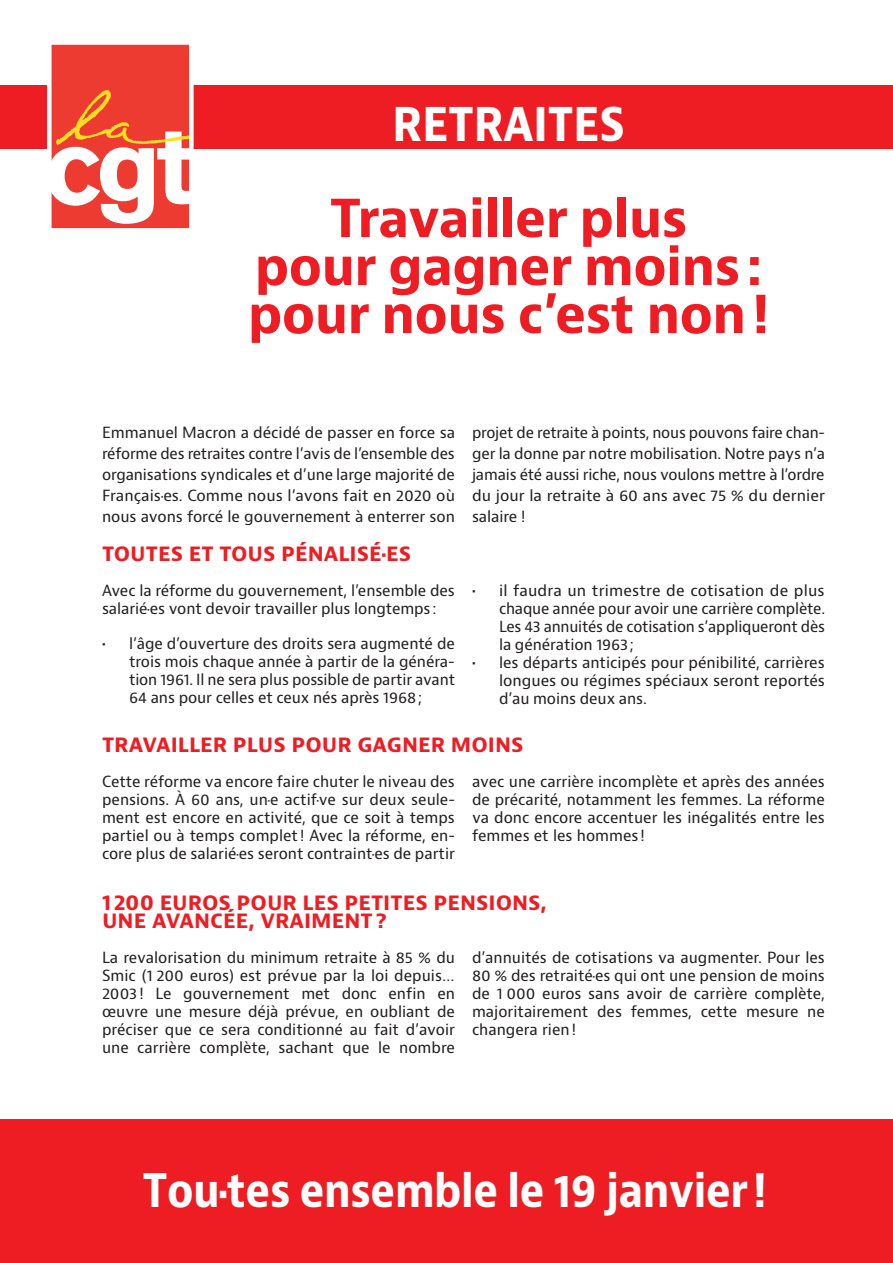
<style>
.page{position:relative;width:893px;height:1263px;background:#fff}
.page>*{position:absolute;margin:0;border:0;box-sizing:border-box;transform-origin:0 0}
.t1{font:700 51px/48px "Bernino Sans";letter-spacing:-.01em;color:#ee1d23;text-align:center}
.t2{font:700 49.5px "Bernino Sans";letter-spacing:-.01em;color:#fff;scale:.89 1}
.t3{font:700 45px "Bernino Sans";letter-spacing:-.01em;color:#fff;scale:.89 1}
.t4{font:700 21px/18px "Bernino Sans";color:#ee1d23}
.t5{font:15px/18px "Bernino Sans";letter-spacing:-.005em;color:#231f20;text-align:justify}
</style>
<div class="page">
<div style="left:0;top:85px;width:893px;height:64px;background:#ee1d23"></div>
<div style="left:49px;top:43px;width:142px;height:187px;background:#ee3b32"></div>
<svg style="left:52px;top:90px;width:137px;height:134px"></svg>
<div style="left:47px;top:40px;width:147px;height:193px;border:4px solid #fff"></div>
<div style="left:0;top:1119px;width:893px;height:144px;background:#ee1d23"></div>
<h2 class="t2" style="left:392px;top:91px;width:263px">RETRAITES</h2>
<h1 class="t1" style="left:248px;top:196px;width:523px">Travailler plus<br>pour gagner moins: pour nous c’est non!</h1>
<p class="t5" style="left:102px;top:422px;width:354px;line-height:21px">Emmanuel Macron a décidé de passer en force sa réforme des retraites contre l’avis de l’ensemble des organisations syndicales et d’une large majorité de Français·es. Comme nous l’avons fait en 2020 où nous avons forcé le gouvernement à enterrer son</p>
<p class="t5" style="left:472px;top:422px;width:355px;line-height:21px">projet de retraite à points, nous pouvons faire chan&shy;ger la donne par notre mobilisation. Notre pays n’a jamais été aussi riche, nous voulons mettre à l’ordre du jour la retraite à 60 ans avec 75 % du dernier salaire !</p>
<h3 class="t4" style="left:102px;top:545px;width:311px">TOUTES ET TOUS PÉNALISÉ·ES</h3>
<p class="t5" style="left:102px;top:582px;width:354px">Avec la réforme du gouvernement, l’ensemble des salarié·es vont devoir travailler plus longtemps :</p>
<p class="t5" style="left:129px;top:635px;width:328px;text-indent:-27px">• l’âge d’ouverture des droits sera augmenté de trois mois chaque année à partir de la généra&shy;tion 1961. Il ne sera plus possible de partir avant 64 ans pour celles et ceux nés après 1968;</p>
<p class="t5" style="left:499px;top:582px;width:328px;text-indent:-27px">• il faudra un trimestre de cotisation de plus chaque année pour avoir une carrière complète.<br>Les 43 annuités de cotisation s’appliqueront dès la génération 1963;</p>
<p class="t5" style="left:499px;top:654px;width:327px;text-indent:-27px">• les départs anticipés pour pénibilité, carrières longues ou régimes spéciaux seront reportés d’au moins deux ans.</p>
<h3 class="t4" style="left:102px;top:736px;width:423px">TRAVAILLER PLUS POUR GAGNER MOINS</h3>
<p class="t5" style="left:102px;top:773px;width:354px">Cette réforme va encore faire chuter le niveau des pensions. À 60 ans, un·e actif·ve sur deux seule&shy;ment est encore en activité, que ce soit à temps partiel ou à temps complet ! Avec la réforme, en&shy;core plus de salarié·es seront contraint·es de partir</p>
<p class="t5" style="left:472px;top:773px;width:354px">avec une carrière incomplète et après des années de précarité, notamment les femmes. La réforme va donc encore accentuer les inégalités entre les femmes et les hommes !</p>
<h3 class="t4" style="left:102px;top:894px;width:446px">1200 EUROS POUR LES PETITES PENSIONS,<br>UNE AVANCÉE, VRAIMENT?</h3>
<p class="t5" style="left:102px;top:949px;width:354px">La revalorisation du minimum retraite à 85 % du Smic (1 200 euros) est prévue par la loi depuis… 2003! Le gouvernement met donc enfin en œuvre une mesure déjà prévue, en oubliant de préciser que ce sera conditionné au fait d’avoir une carrière complète, sachant que le nombre</p>
<p class="t5" style="left:472px;top:949px;width:354px">d’annuités de cotisations va augmenter. Pour les 80 % des retraité·es qui ont une pension de moins de 1 000 euros sans avoir de carrière complète, majoritairement des femmes, cette mesure ne changera rien!</p>
<h3 class="t3" style="left:143px;top:1161px;width:703px">Tou·tes ensemble le 19 janvier !</h3>
</div>
